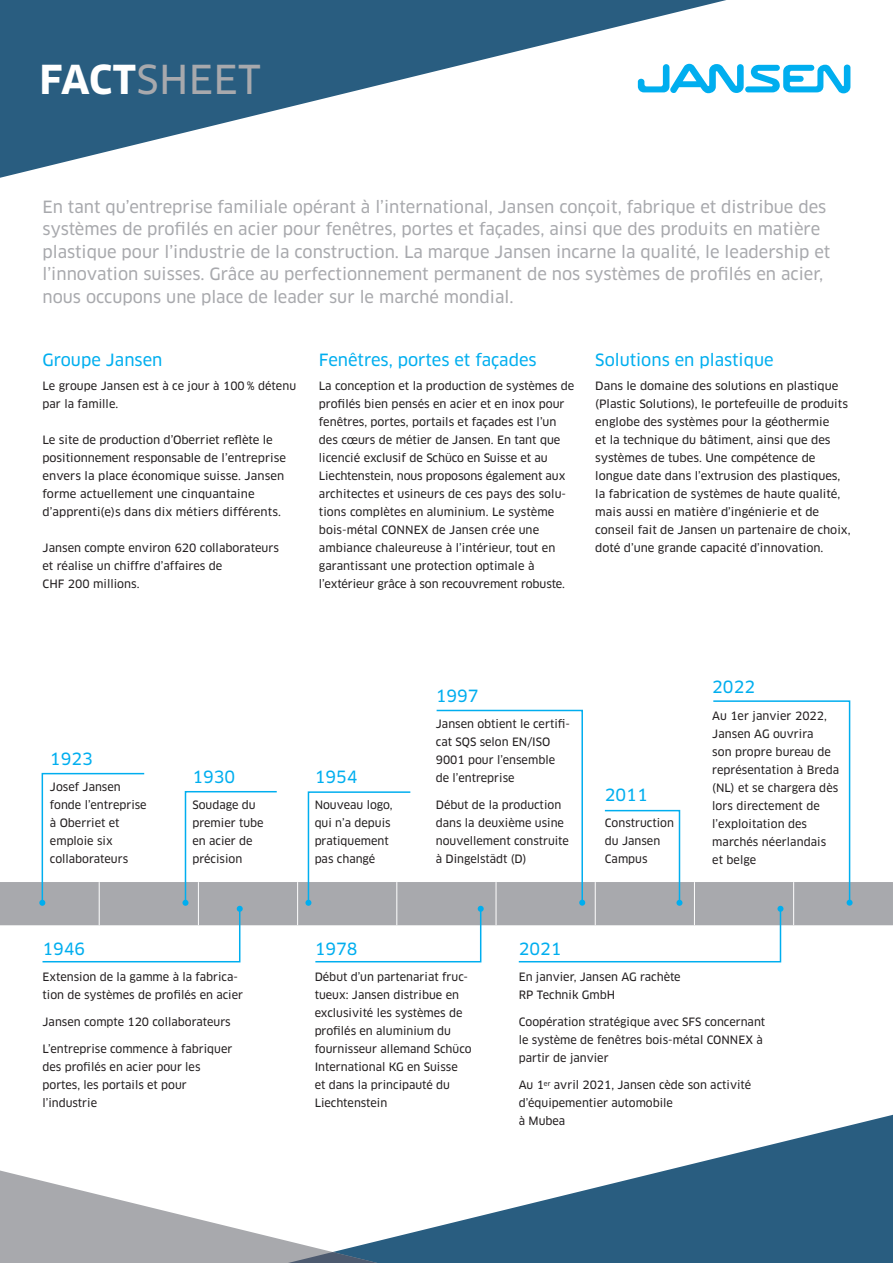
<style>
.page{position:relative;width:893px;height:1263px;background:#fff}
.page>*{position:absolute;margin:0;border:0;box-sizing:border-box;transform-origin:0 0}
.t1{font:39px "Clan Pro News";letter-spacing:.01em;color:#a8a9ad}
.t2{font:16.5px/22.5px "Clan Pro News";color:#a8a9ad}
.t3{font:16.5px "Clan Pro News";color:#00aeef}
.t4{font:11.25px/18px "Clan Pro News";color:#231f20}
.s1{font-family:"Clan Pro";font-weight:700;color:#fff}
</style>
<div class="page">
<svg style="left:803px;top:1114px;width:90px;height:149px;background:#3a6a8a"></svg>
<svg style="left:0;top:1136px;width:803px;height:116px"></svg>
<svg style="left:0;top:1252px;width:803px;height:11px;background:#5c7a90"></svg>
<svg style="left:0;top:0;width:726px;height:178px;fill:#295d80"></svg>
<svg style="left:638px;top:64px;width:212px;height:29px"></svg>
<svg style="left:0;top:700px;width:893px;height:263px"></svg>
<h1 class="t1" style="left:40px;top:57px;width:223px"><span class="s1">FACT</span>SHEET</h1>
<p class="t2" style="left:43px;top:196px;width:789px">En tant qu’entreprise familiale opérant à l’international, Jansen conçoit, fabrique et distribue des systèmes de profilés en acier pour fenêtres, portes et façades, ainsi que des produits en matière plastique pour l’industrie de la construction. La marque Jansen incarne la qualité, le leadership et l’innovation suisses. Grâce au perfectionnement permanent de nos systèmes de profilés en acier, nous occupons une place de leader sur le marché mondial.</p>
<h2 class="t3" style="left:43px;top:350px;width:121px">Groupe Jansen</h2>
<p class="t4" style="left:43px;top:377px;width:255px">Le groupe Jansen est à ce jour à 100 % détenu par la famille.</p>
<p class="t4" style="left:43px;top:431px;width:245px">Le site de production d’Oberriet reflète le positionnement responsable de l’entreprise envers la place économique suisse. Jansen forme actuellement une cinquantaine d’apprenti(e)s dans dix métiers différents.</p>
<p class="t4" style="left:43px;top:539px;width:238px">Jansen compte environ 620 collaborateurs et réalise un chiffre d’affaires de<br>CHF 200 millions.</p>
<h2 class="t3" style="left:319px;top:350px;width:219px">Fenêtres, portes et façades</h2>
<p class="t4" style="left:319px;top:377px;width:257px">La conception et la production de systèmes de profilés bien pensés en acier et en inox pour fenêtres, portes, portails et façades est l’un des cœurs de métier de Jansen. En tant que licencié exclusif de Schüco en Suisse et au Liechtenstein, nous proposons également aux architectes et usineurs de ces pays des solu&shy;tions complètes en aluminium. Le système bois-métal CONNEX de Jansen crée une ambiance chaleureuse à l’intérieur, tout en garantissant une protection optimale à l’extérieur grâce à son recouvrement robuste.</p>
<h2 class="t3" style="left:595px;top:350px;width:180px">Solutions en plastique</h2>
<p class="t4" style="left:595px;top:377px;width:257px">Dans le domaine des solutions en plastique (Plastic Solutions), le portefeuille de produits englobe des systèmes pour la géothermie<br>et la technique du bâtiment, ainsi que des systèmes de tubes. Une compétence de longue date dans l’extrusion des plastiques, la fabrication de systèmes de haute qualité, mais aussi en matière d’ingénierie et de conseil fait de Jansen un partenaire de choix, doté d’une grande capacité d’innovation.</p>
<h2 class="t3" style="left:50px;top:749px;width:44px">1923</h2>
<p class="t4" style="left:50px;top:778px;width:98px">Josef Jansen fonde l’entreprise à Oberriet et emploie six collaborateurs</p>
<h2 class="t3" style="left:192px;top:767px;width:44px">1930</h2>
<p class="t4" style="left:192px;top:796px;width:73px">Soudage du premier tube en acier de précision</p>
<h2 class="t3" style="left:43px;top:939px;width:44px">1946</h2>
<p class="t4" style="left:43px;top:968px;width:202px">Extension de la gamme à la fabrica&shy;tion de systèmes de profilés en acier</p>
<p class="t4" style="left:43px;top:1013px;width:190px">Jansen compte 120 collaborateurs</p>
<p class="t4" style="left:43px;top:1040px;width:191px">L’entreprise commence à fabriquer des profilés en acier pour les portes, les portails et pour l’industrie</p>
<h2 class="t3" style="left:315px;top:767px;width:44px">1954</h2>
<p class="t4" style="left:315px;top:796px;width:79px">Nouveau logo, qui n’a depuis pratiquement pas changé</p>
<h2 class="t3" style="left:436px;top:686px;width:44px">1997</h2>
<p class="t4" style="left:436px;top:715px;width:136px">Jansen obtient le certifi&shy;cat SQS selon EN/ISO<br>9001 pour l’ensemble de l’entreprise</p>
<p class="t4" style="left:436px;top:796px;width:135px">Début de la production dans la deuxième usine nouvellement construite à Dingelstädt (D)</p>
<h2 class="t3" style="left:605px;top:785px;width:44px">2011</h2>
<p class="t4" style="left:605px;top:814px;width:71px">Construction du Jansen<br>Campus</p>
<h2 class="t3" style="left:712px;top:677px;width:44px">2022</h2>
<p class="t4" style="left:712px;top:707px;width:128px">Au 1er janvier 2022,<br>Jansen AG ouvrira<br>son propre bureau de représentation à Breda (NL) et se chargera dès lors directement de l’exploitation des marchés néerlandais et belge</p>
<h2 class="t3" style="left:315px;top:939px;width:44px">1978</h2>
<p class="t4" style="left:315px;top:968px;width:158px">Début d’un partenariat fruc&shy;tueux: Jansen distribue en exclusivité les systèmes de profilés en aluminium du fournisseur allemand Schüco<br>International KG en Suisse<br>et dans la principauté du<br>Liechtenstein</p>
<h2 class="t3" style="left:519px;top:939px;width:44px">2021</h2>
<p class="t4" style="left:519px;top:968px;width:163px">En janvier, Jansen AG rachète<br>RP Technik GmbH</p>
<p class="t4" style="left:519px;top:1013px;width:248px">Coopération stratégique avec SFS concernant le système de fenêtres bois-métal CONNEX à partir de janvier</p>
<p class="t4" style="left:519px;top:1076px;width:234px">Au 1<sup>er</sup> avril 2021, Jansen cède son activité d’équipementier automobile<br>à Mubea</p>
</div>
